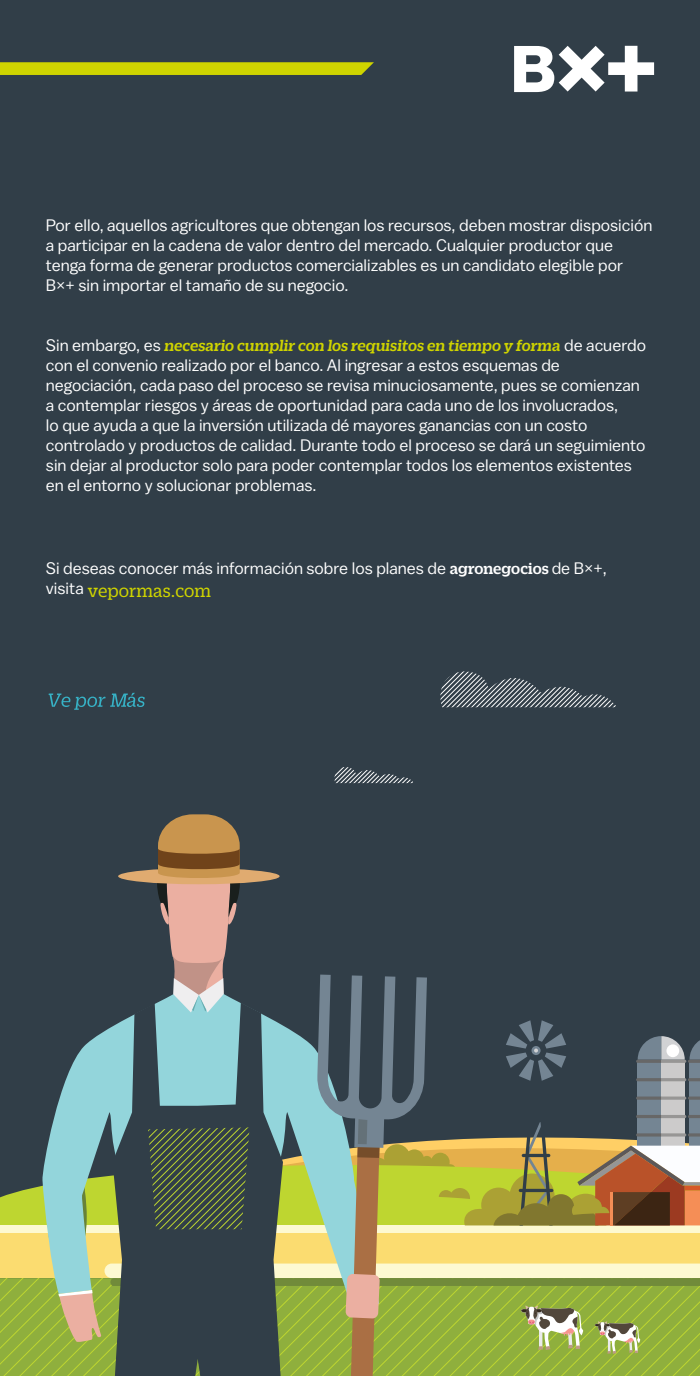
<style>
.page{position:relative;width:700px;height:1376px;background:#fff}
.page>*{position:absolute;margin:0;border:0;box-sizing:border-box;transform-origin:0 0}
.t1{font:19.25px "Duplicate Slab";color:#cfd400}
.t2{font:16.62px/19.9px "Balto";color:#fff}
.t3{font:italic 500 16.62px "Duplicate Slab";color:#cfd400}
.s1{font-family:"Balto";font-weight:400;font-style:normal;color:#fff}
.s2{font-family:"Duplicate Slab";font-weight:500}
.s3{font-family:"Balto";font-size:16.62px;color:#fff}
</style>
<div class="page">
<div style="left:0;top:0;width:700px;height:1375px;background:#313e48"></div>
<svg style="left:514px;top:46px;width:140px;height:46px"></svg>
<svg style="left:0;top:62px;width:374px;height:13px;background:#c8ce02"></svg>
<svg style="left:334px;top:767px;width:79px;height:16px"></svg>
<svg style="left:440px;top:671px;width:176px;height:36px"></svg>
<div style="left:0;top:1225px;width:700px;height:52px;background:#fbdc70"></div>
<svg style="left:0;top:1186px;width:42px;height:39px;background:#abc233"></svg>
<div style="left:0;top:1225px;width:700px;height:7px;background:#fdf9d1"></div>
<svg style="left:42px;top:814px;width:658px;height:561px"></svg>
<svg style="left:49px;top:692px;width:96px;height:17px"></svg>
<p class="t2" style="left:46px;top:215px;width:608px">Por ello, aquellos agricultores que obtengan los recursos, deben mostrar disposición a participar en la cadena de valor dentro del mercado. Cualquier productor que tenga forma de generar productos comercializables es un candidato elegible por B×+ sin importar el tamaño de su negocio.</p>
<p class="t3" style="left:46px;top:335px;width:602px"><span class="s1">Sin embargo, es</span> necesario cumplir con los requisitos en tiempo y forma <span class="s1">de acuerdo</span></p>
<p class="t2" style="left:46px;top:355px;width:601px">con el convenio realizado por el banco. Al ingresar a estos esquemas de negociación, cada paso del proceso se revisa minuciosamente, pues se comienzan a contemplar riesgos y áreas de oportunidad para cada uno de los involucrados,<br>lo que ayuda a que la inversión utilizada dé mayores ganancias con un costo controlado y productos de calidad. Durante todo el proceso se dará un seguimiento sin dejar al productor solo para poder contemplar todos los elementos existentes en el entorno y solucionar problemas.</p>
<p class="t2" style="left:46px;top:558px;width:562px">Si deseas conocer más información sobre los planes de <span class="s2">agronegocios</span> de B×+,</p>
<p class="t1" style="left:46px;top:578px;width:167px"><span class="s3">visita</span> vepormas.com</p>
</div>
